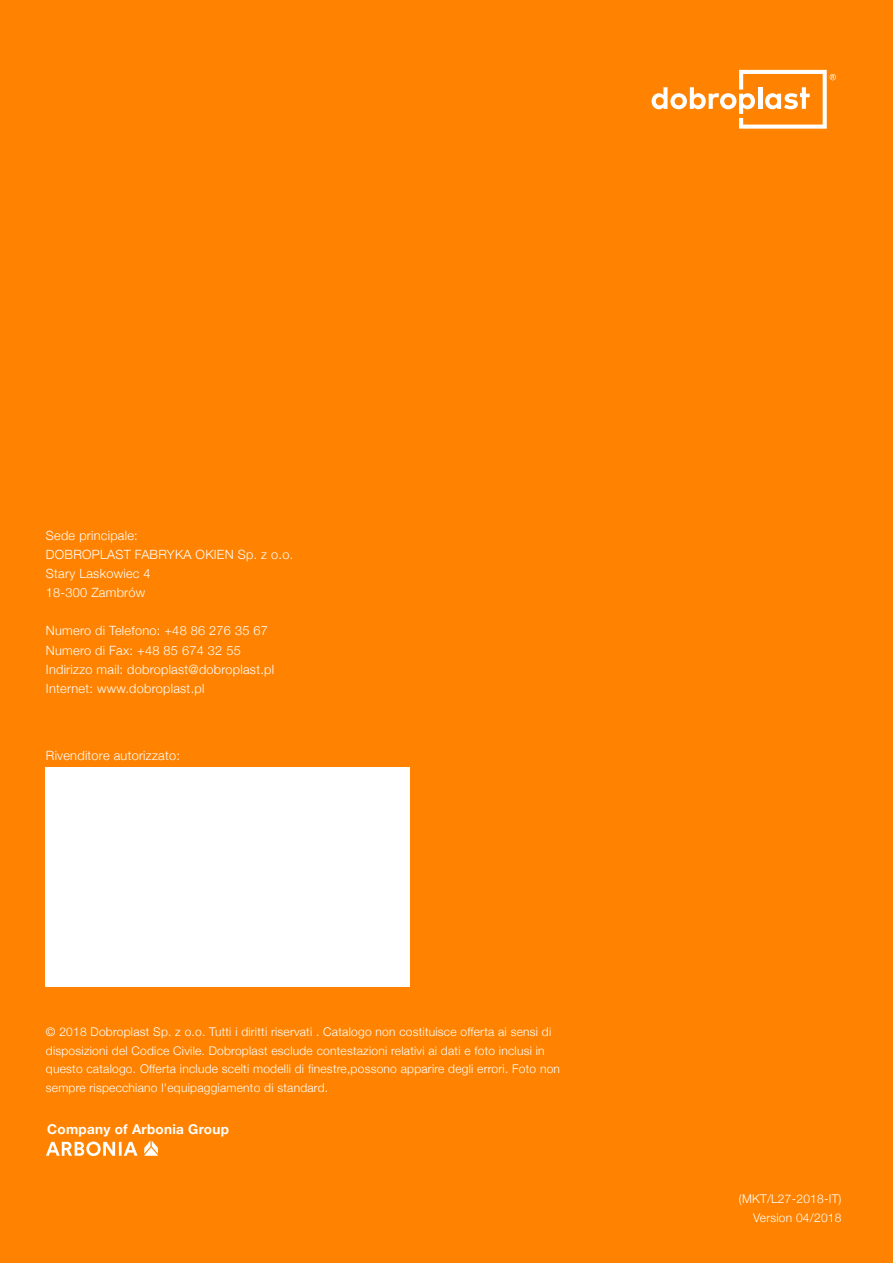
<style>
.page{position:relative;width:893px;height:1263px;background:#ff8300}
.page>*{position:absolute;margin:0;border:0;box-sizing:border-box;transform-origin:0 0}
.t1{font:700 13.5px "Helvetica Neue";letter-spacing:.02em;color:#fff}
.t2{font:300 12.75px/19.2px "Helvetica Neue";letter-spacing:.02em;color:#fff}
.t3{font:300 12px/18.8px "Helvetica Neue";letter-spacing:.02em;color:#fff}
</style>
<div class="page">
<svg style="left:652px;top:70px;width:184px;height:59px"></svg>
<div style="left:46px;top:767px;width:364px;height:220px;background:#fff"></div>
<svg style="left:46px;top:1141px;width:92px;height:15px"></svg>
<svg style="left:144px;top:1140px;width:14px;height:16px"></svg>
<p class="t2" style="left:46px;top:525px;width:249px">Sede principale:<br>DOBROPLAST FABRYKA OKIEN Sp. z o.o.<br>Stary Laskowiec 4<br>18-300 Zambrów</p>
<p class="t2" style="left:46px;top:620px;width:230px">Numero di Telefono: +48 86 276 35 67<br>Numero di Fax: +48 85 674 32 55<br>Indirizzo mail: dobroplast@dobroplast.pl Internet: www.dobroplast.pl</p>
<p class="t2" style="left:46px;top:745px;width:136px">Rivenditore autorizzato:</p>
<p class="t3" style="left:46px;top:1021px;width:516px">© 2018 Dobroplast Sp. z o.o. Tutti i diritti riservati . Catalogo non costituisce offerta ai sensi di disposizioni del Codice Civile. Dobroplast esclude contestazioni relativi ai dati e foto inclusi in questo catalogo. Offerta include scelti modelli di finestre,possono apparire degli errori. Foto non sempre rispecchiano l'equipaggiamento di standard.</p>
<p class="t1" style="left:47px;top:1119px;width:183px">Company of Arbonia Group</p>
<p class="t3" style="left:739px;top:1189px;width:104px;text-align:right">(MKT/L27-2018-IT)<br>Version 04/2018</p>
</div>
